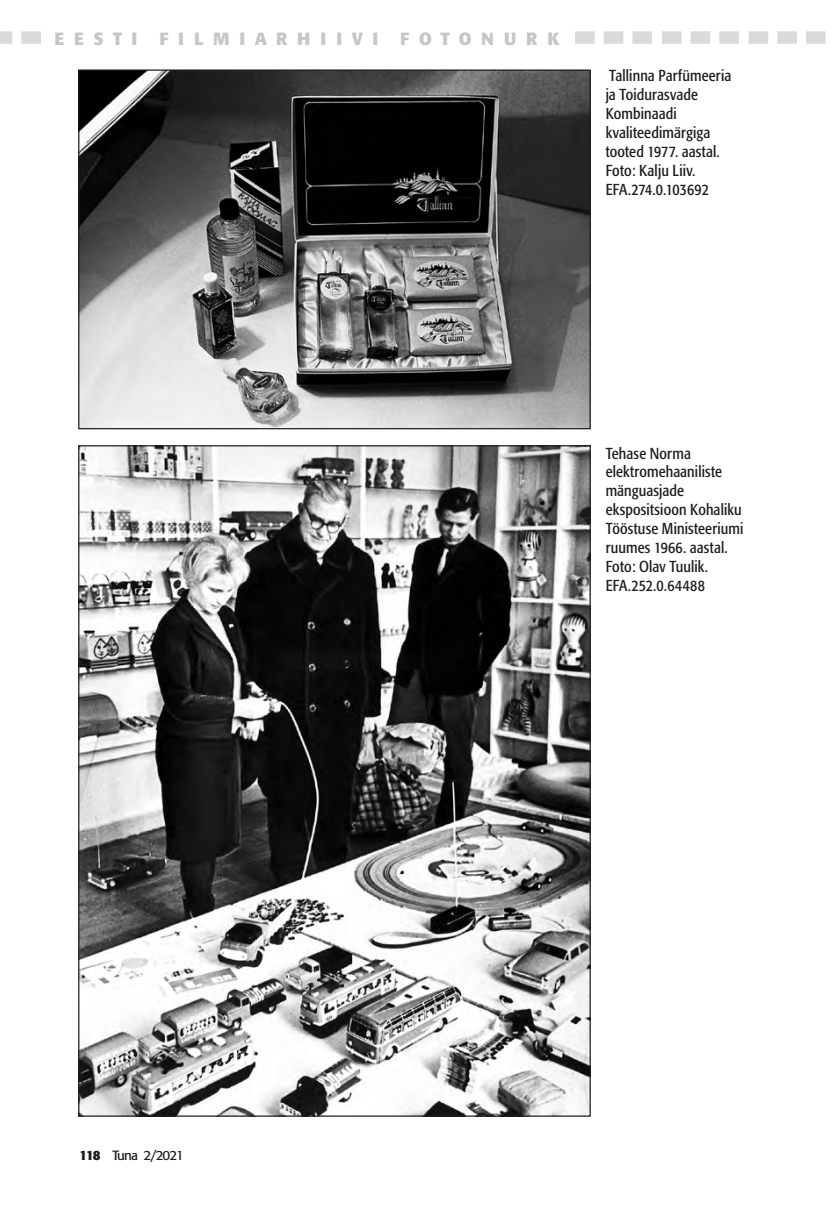
<style>
.page{position:relative;width:834px;height:1216px;background:#fff}
.page>*{position:absolute;margin:0;border:0;box-sizing:border-box;transform-origin:0 0}
.t1{font:700 17.5px "Formata";letter-spacing:.555em;color:#c6c6c6}
.t2{font:condensed 15.75px/18.9px "Formata";letter-spacing:.01em;color:#1d1d1b}
.t3{font:13.3px "Formata";letter-spacing:-.07em;color:#1d1d1b}
.s1{font-weight:700}
</style>
<div class="page">
<svg style="left:0;top:31px;width:41px;height:13px"></svg>
<svg style="left:575px;top:31px;width:77px;height:13px"></svg>
<svg style="left:662px;top:31px;width:76px;height:13px"></svg>
<svg style="left:748px;top:31px;width:77px;height:13px"></svg>
<img style="left:80px;top:447px;width:508px;height:667px">
<img style="left:80px;top:71px;width:508px;height:356px">
<p class="t1" style="left:55px;top:28px;width:84px">EESTI</p>
<p class="t1" style="left:159px;top:28px;width:220px">FILMIARHIIVI</p>
<p class="t1" style="left:400px;top:28px;width:161px">FOTONURK</p>
<p class="t2" style="left:605px;top:66px;width:127px">Tallinna Parfümeeria ja Toidurasvade<br>Kombinaadi kvaliteedimärgiga tooted 1977. aastal.<br>Foto: Kalju Liiv.<br>EFA.274.0.103692</p>
<p class="t2" style="left:605px;top:443px;width:139px">Tehase Norma elektromehaaniliste mänguasjade ekspositsioon Kohaliku<br>Tööstuse Ministeeriumi ruumes 1966. aastal.<br>Foto: Olav Tuulik.<br>EFA.252.0.64488</p>
<p class="t3" style="left:79px;top:1146px;width:106px"><span class="s1">118</span> Tuna 2/2021</p>
</div>
